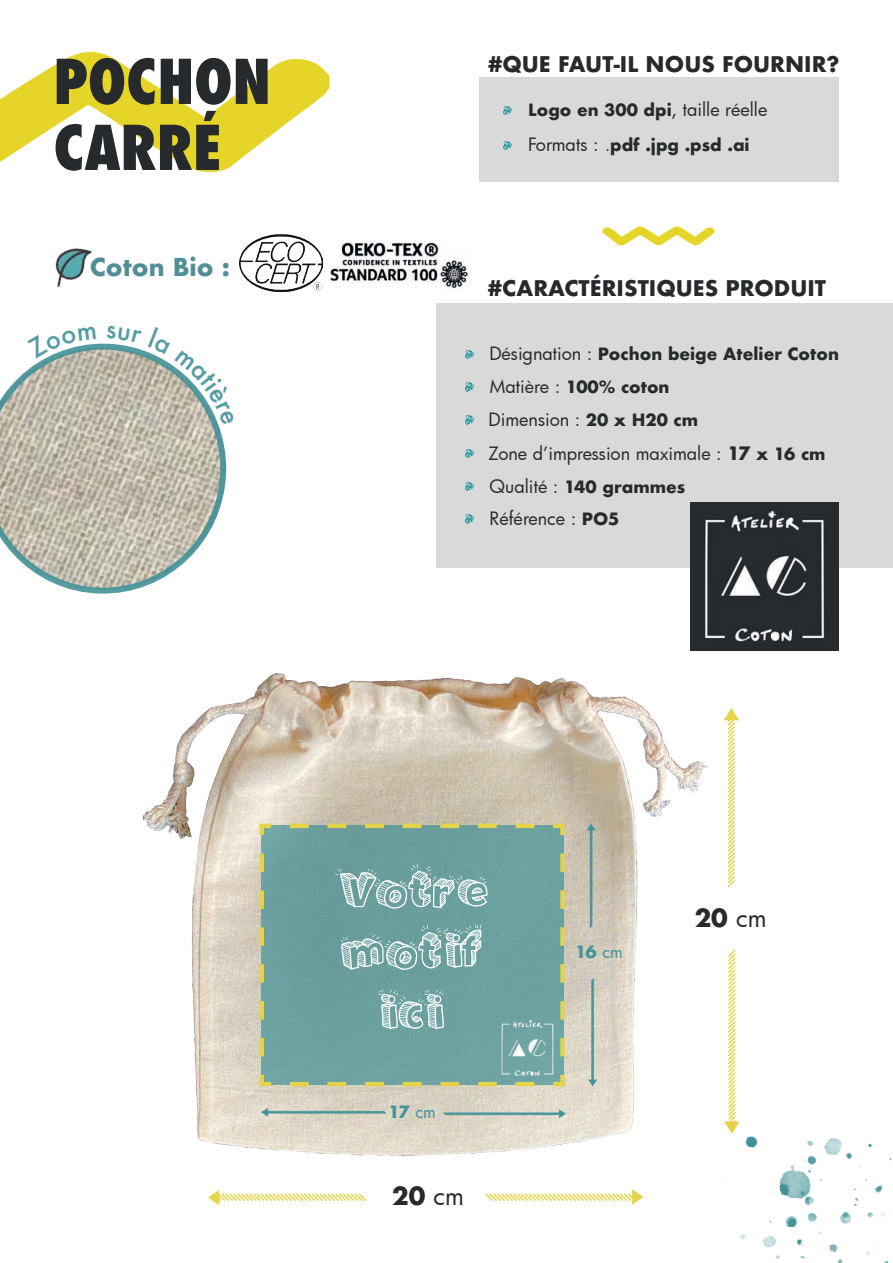
<style>
.page{position:relative;width:893px;height:1263px;background:#fff}
.page>*{position:absolute;margin:0;border:0;box-sizing:border-box;transform-origin:0 0}
.t1{font:800 condensed 60px/66px "Futura";color:#262a2d}
.t2{font:51px/61.2px "Sketch 3 D";letter-spacing:-.015em;color:#fff;text-align:center}
.t3{font:700 24.45px "Futura";color:#262a2d}
.t4{font:700 24px "Futura";color:#528e95}
.t5{font:700 21px "Futura";color:#262a2d}
.t6{font:18px/34.2px "Futura";color:#262a2d}
.t7{font:700 16.5px/33px "Futura";color:#262a2d}
.t8{font:700 16.5px "Futura";color:#439299}
.s1{font-weight:700;font-size:16.5px}
.s2{font-weight:400;font-size:18px}
.s3{font-weight:400}
.s4{font-weight:700}
</style>
<div class="page">
<img style="left:239px;top:234px;width:83px;height:59px">
<svg style="left:0;top:52px;width:330px;height:120px"></svg>
<img style="left:142px;top:546px;width:598px;height:660px">
<img style="left:55px;top:247px;width:37px;height:40px">
<svg style="left:723px;top:708px;width:16px;height:181px"></svg>
<svg style="left:208px;top:1190px;width:160px;height:15px"></svg>
<div style="left:437px;top:303px;width:456px;height:265px;background:#d8d9d8"></div>
<svg style="left:465px;top:350px;width:9px;height:9px"></svg>
<svg style="left:465px;top:383px;width:9px;height:8px"></svg>
<svg style="left:465px;top:416px;width:9px;height:8px"></svg>
<svg style="left:465px;top:449px;width:9px;height:9px"></svg>
<svg style="left:465px;top:482px;width:9px;height:9px"></svg>
<svg style="left:465px;top:515px;width:9px;height:8px"></svg>
<svg style="left:257px;top:821px;width:310px;height:268px;background:#73a39f"></svg>
<svg style="left:261px;top:1108px;width:126px;height:9px"></svg>
<svg style="left:443px;top:1109px;width:123px;height:9px"></svg>
<img style="left:142px;top:546px;width:99px;height:59px">
<svg style="left:588px;top:978px;width:9px;height:108px"></svg>
<svg style="left:587px;top:823px;width:9px;height:105px"></svg>
<img style="left:331px;top:241px;width:137px;height:48px">
<svg style="left:484px;top:1189px;width:133px;height:16px"></svg>
<svg style="left:724px;top:948px;width:16px;height:160px"></svg>
<svg style="left:0;top:343px;width:231px;height:255px"></svg>
<div style="left:479px;top:77px;width:359px;height:105px;background:#d8d9d8"></div>
<svg style="left:503px;top:106px;width:9px;height:9px"></svg>
<svg style="left:503px;top:141px;width:9px;height:9px"></svg>
<img style="left:690px;top:502px;width:149px;height:149px">
<img style="left:617px;top:1108px;width:275px;height:155px">
<svg style="left:602px;top:226px;width:113px;height:20px"></svg>
<svg style="left:26px;top:343px;width:70px;height:15px"></svg>
<svg style="left:148px;top:343px;width:83px;height:83px"></svg>
<h1 class="t1" style="left:54px;top:49px;width:219px">POCHON<br>CARRÉ</h1>
<h3 class="t4" style="left:90px;top:249px;width:141px">Coton Bio :</h3>
<p class="t5" style="left:488px;top:49px;width:353px">#QUE FAUT-IL NOUS FOURNIR?</p>
<p class="t6" style="left:528px;top:91px;width:241px"><span class="s1">Logo en 300 dpi</span>, taille réelle</p>
<p class="t7" style="left:528px;top:128px;width:223px"><span class="s2">Formats :</span> <span class="s3">.</span>pdf .jpg .psd .ai</p>
<p class="t5" style="left:488px;top:273px;width:340px">#CARACTÉRISTIQUES PRODUIT</p>
<p class="t7" style="left:489px;top:337px;width:351px"><span class="s2">Désignation :</span> Pochon beige Atelier Coton<br><span class="s2">Matière :</span> 100% coton</p>
<p class="t6" style="left:489px;top:401px;width:338px">Dimension : <span class="s1">20 x H20 cm<br></span>Zone d’impression maximale : <span class="s4">17</span> <span class="s1">x 16 cm</span></p>
<p class="t7" style="left:490px;top:470px;width:197px"><span class="s2">Qualité :</span> 140 grammes</p>
<p class="t6" style="left:490px;top:501px;width:131px">Référence : <span class="s1">PO5</span></p>
<h2 class="t2" style="left:335px;top:861px;width:154px">Votre motif ici</h2>
<p class="t8" style="left:389px;top:1099px;width:49px">17 <span class="s3">cm</span></p>
<h3 class="t3" style="left:392px;top:1178px;width:73px">20 <span class="s3">cm</span></h3>
<p class="t8" style="left:575px;top:940px;width:49px">16 <span class="s3">cm</span></p>
<h3 class="t3" style="left:695px;top:900px;width:73px">20 <span class="s3">cm</span></h3>
</div>
